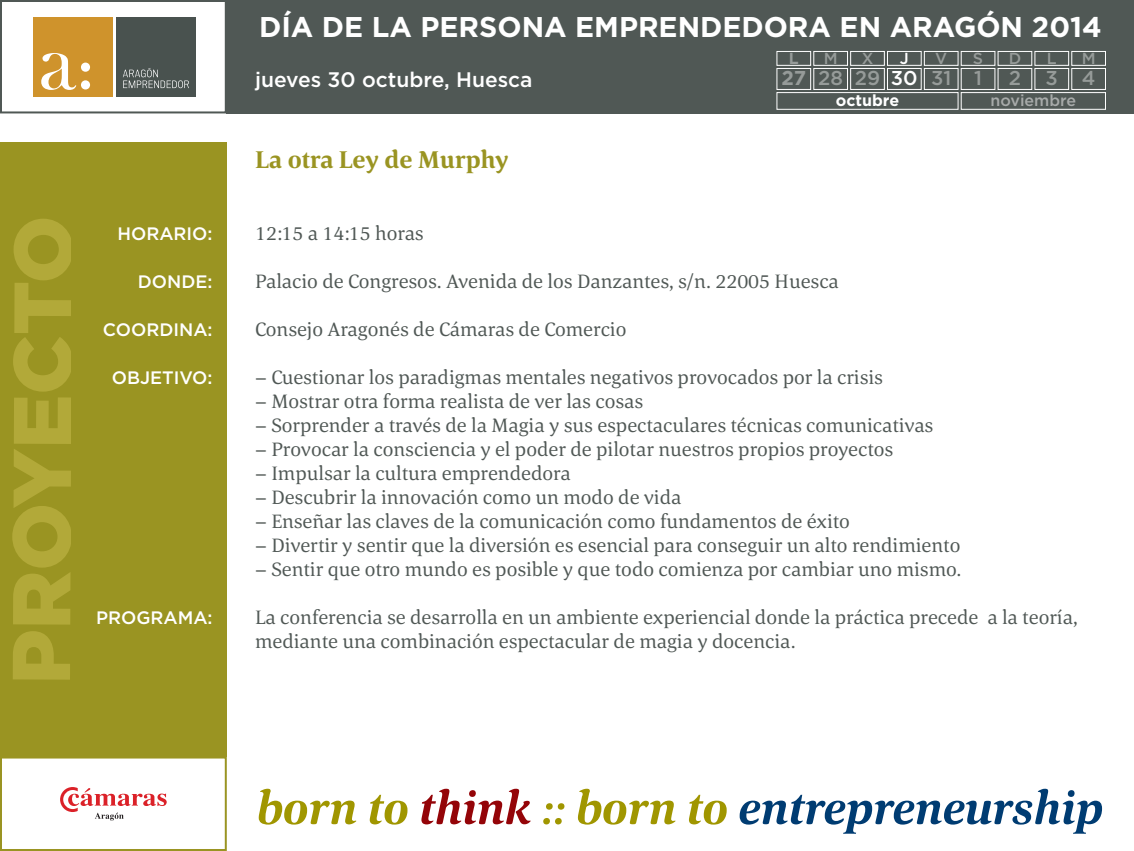
<style>
.page{position:relative;width:1134px;height:851px;background:#fff}
.page>*{position:absolute;margin:0;border:0;box-sizing:border-box;transform-origin:0 0}
.t1{font:700 28.5px "Gotham";color:#fff}
.t2{font:700 25px "Corda";color:#9a9422}
.t3{font:500 21px "Gotham";color:#fff}
.t4{font:20px/24px "Corda";color:#505855}
.t5{font:500 20px "Gotham";color:#969b99}
.t6{font:500 18px "Gotham";color:#fff}
.t7{font:500 16px "Gotham";color:#a8abaa}
.t8{font:500 16px "Gotham";color:#969b99}
.t9{font:700 16px "Gotham";color:#fff}
.t10{font:700 16px "Gotham";color:#969b99}
.t11{font:500 16px "Gotham";color:#fff}
.s1{font-weight:700}
.s2{color:#fff}
</style>
<div class="page">
<div style="left:0;top:142px;width:227px;height:614px;background:#9a9422"></div>
<div style="left:227px;top:0;width:907px;height:113px;background:#505855"></div>
<div style="left:0;top:0;width:227px;height:113px;border:2px solid #505855"></div>
<div style="left:33px;top:17px;width:80px;height:80px;background:#cf932c"></div>
<div style="left:116px;top:17px;width:80px;height:80px;background:#49524f"></div>
<svg style="left:123px;top:68px;width:66px;height:20px"></svg>
<svg style="left:41px;top:53px;width:49px;height:37px"></svg>
<svg style="left:259px;top:788px;width:97px;height:36px"></svg>
<svg style="left:370px;top:794px;width:37px;height:30px"></svg>
<svg style="left:421px;top:788px;width:110px;height:36px"></svg>
<svg style="left:543px;top:803px;width:21px;height:21px"></svg>
<svg style="left:578px;top:788px;width:97px;height:36px"></svg>
<svg style="left:689px;top:794px;width:38px;height:30px"></svg>
<svg style="left:740px;top:788px;width:362px;height:45px"></svg>
<div style="left:0;top:756px;width:227px;height:94px;border:2px solid #9a9422"></div>
<svg style="left:60px;top:787px;width:107px;height:33px"></svg>
<svg style="left:13px;top:631px;width:57px;height:48px"></svg>
<svg style="left:12px;top:397px;width:59px;height:227px"></svg>
<svg style="left:13px;top:219px;width:58px;height:172px"></svg>
<div style="left:777px;top:51px;width:34px;height:14px;border:1px solid #fff"></div>
<div style="left:814px;top:51px;width:34px;height:14px;border:1px solid #fff"></div>
<div style="left:850px;top:51px;width:34px;height:14px;border:1px solid #fff"></div>
<div style="left:887px;top:51px;width:34px;height:14px;border:1px solid #fff"></div>
<div style="left:924px;top:51px;width:34px;height:14px;border:1px solid #fff"></div>
<div style="left:961px;top:51px;width:34px;height:14px;border:1px solid #fff"></div>
<div style="left:998px;top:51px;width:34px;height:14px;border:1px solid #fff"></div>
<div style="left:1035px;top:51px;width:34px;height:14px;border:1px solid #fff"></div>
<div style="left:1071px;top:51px;width:35px;height:14px;border:1px solid #fff"></div>
<div style="left:777px;top:68px;width:34px;height:22px;border:1px solid #fff"></div>
<div style="left:814px;top:68px;width:34px;height:22px;border:1px solid #fff"></div>
<div style="left:850px;top:68px;width:34px;height:22px;border:1px solid #fff"></div>
<div style="left:887px;top:68px;width:34px;height:22px;border:1px solid #fff"></div>
<div style="left:924px;top:68px;width:34px;height:22px;border:1px solid #fff"></div>
<div style="left:961px;top:68px;width:34px;height:22px;border:1px solid #fff"></div>
<div style="left:998px;top:68px;width:34px;height:22px;border:1px solid #fff"></div>
<div style="left:1035px;top:68px;width:34px;height:22px;border:1px solid #fff"></div>
<div style="left:1071px;top:68px;width:35px;height:22px;border:1px solid #fff"></div>
<div style="left:777px;top:92px;width:181px;height:17px;border:1px solid #fff"></div>
<div style="left:961px;top:92px;width:145px;height:17px;border:1px solid #fff"></div>
<p class="t6" style="left:117px;top:223px;width:97px">HORARIO:</p>
<p class="t6" style="left:138px;top:271px;width:76px">DONDE:</p>
<p class="t6" style="left:103px;top:319px;width:111px">COORDINA:</p>
<p class="t6" style="left:112px;top:367px;width:102px">OBJETIVO:</p>
<p class="t6" style="left:96px;top:607px;width:118px">PROGRAMA:</p>
<h1 class="t1" style="left:259px;top:10px;width:844px">DÍA DE LA PERSONA EMPRENDEDORA EN ARAGÓN 2014</h1>
<p class="t3" style="left:255px;top:67px;width:279px">jueves 30 octubre, Huesca</p>
<p class="t10" style="left:789px;top:49px;width:11px">L</p>
<p class="t8" style="left:824px;top:49px;width:15px">M</p>
<p class="t8" style="left:862px;top:49px;width:13px">X</p>
<p class="t11" style="left:900px;top:49px;width:10px">J</p>
<p class="t8" style="left:935px;top:49px;width:13px">V</p>
<p class="t8" style="left:973px;top:49px;width:12px">S</p>
<p class="t8" style="left:1009px;top:49px;width:14px">D</p>
<p class="t8" style="left:1047px;top:49px;width:11px">L</p>
<p class="t8" style="left:1082px;top:49px;width:15px">M</p>
<p class="t5" style="left:781px;top:66px;width:202px"><span class="s1">27</span> 28 29 <span class="s2">30</span> 31 1</p>
<p class="t5" style="left:1009px;top:66px;width:88px">234</p>
<p class="t9" style="left:836px;top:91px;width:65px">octubre</p>
<p class="t7" style="left:990px;top:91px;width:87px">noviembre</p>
<p class="t2" style="left:255px;top:145px;width:255px">La otra Ley de Murphy</p>
<p class="t4" style="left:255px;top:221px;width:170px">12:15 a 14:15 horas</p>
<p class="t4" style="left:255px;top:269px;width:585px">Palacio de Congresos. Avenida de los Danzantes, s/n. 22005 Huesca</p>
<p class="t4" style="left:255px;top:317px;width:373px">Consejo Aragonés de Cámaras de Comercio</p>
<p class="t4" style="left:255px;top:365px;width:629px">– Cuestionar los paradigmas mentales negativos provocados por la crisis</p>
<p class="t4" style="left:255px;top:389px;width:390px">– Mostrar otra forma realista de ver las cosas</p>
<p class="t4" style="left:255px;top:413px;width:680px">– Sorprender a través de la Magia y sus espectaculares técnicas comunicativas</p>
<p class="t4" style="left:255px;top:437px;width:640px">– Provocar la consciencia y el poder de pilotar nuestros propios proyectos</p>
<p class="t4" style="left:255px;top:461px;width:317px">– Impulsar la cultura emprendedora</p>
<p class="t4" style="left:255px;top:485px;width:428px">– Descubrir la innovación como un modo de vida</p>
<p class="t4" style="left:255px;top:509px;width:596px">– Enseñar las claves de la comunicación como fundamentos de éxito</p>
<p class="t4" style="left:255px;top:533px;width:707px">– Divertir y sentir que la diversión es esencial para conseguir un alto rendimiento</p>
<p class="t4" style="left:255px;top:557px;width:708px">– Sentir que otro mundo es posible y que todo comienza por cambiar uno mismo.</p>
<p class="t4" style="left:255px;top:605px;width:824px">La conferencia se desarrolla en un ambiente experiencial donde la práctica precede a la teoría, mediante una combinación espectacular de magia y docencia.</p>
</div>
